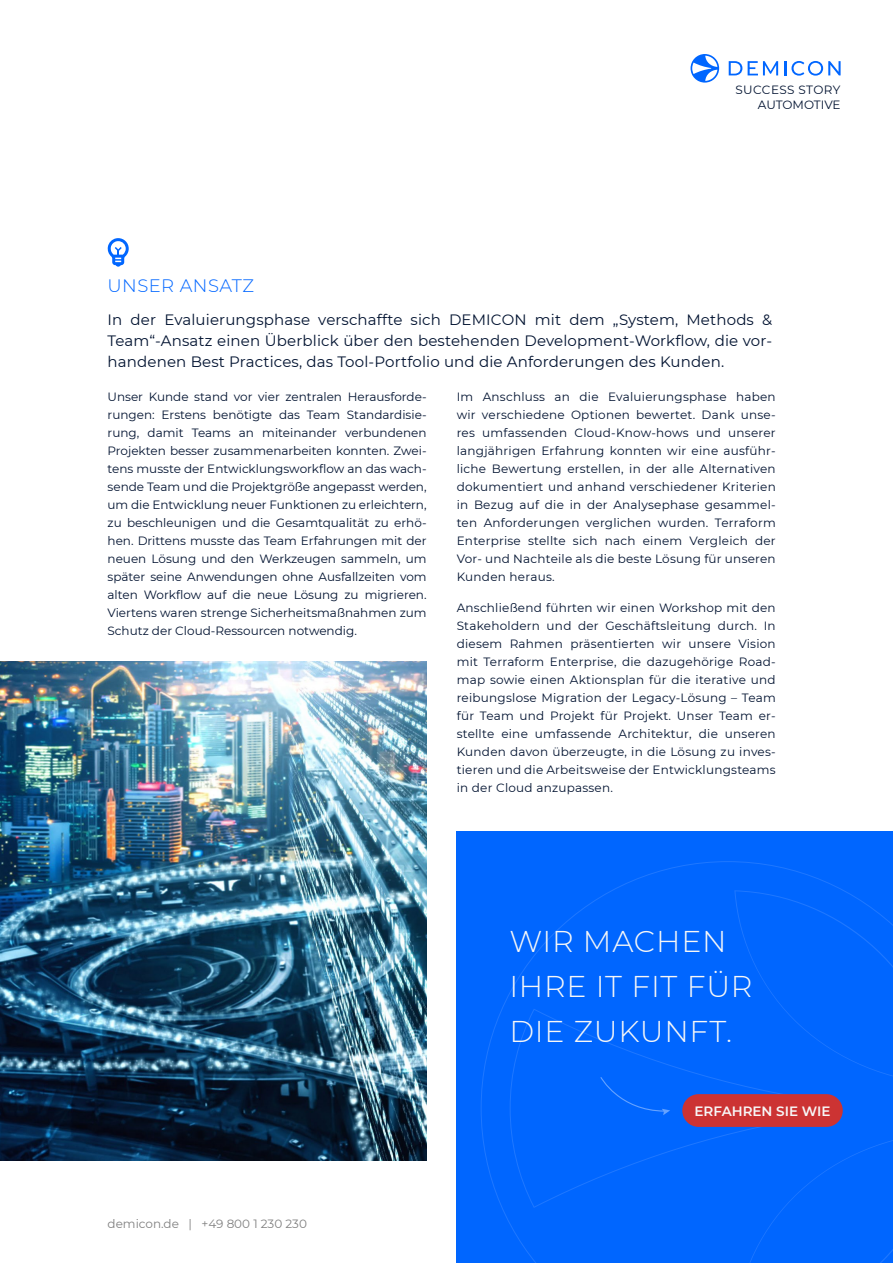
<style>
.page{position:relative;width:893px;height:1263px;background:#fff}
.page>*{position:absolute;margin:0;border:0;box-sizing:border-box;transform-origin:0 0}
.t1{font:300 30px/45px "Montserrat";letter-spacing:.025em;color:#f7f7f7}
.t2{font:300 18px "Montserrat";letter-spacing:.025em;color:#06f}
.t3{font:15px/21px "Montserrat";letter-spacing:.01em;color:#001230;text-align:justify}
.t4{font:600 13.5px "Montserrat";color:#f7f7f7}
.t5{font:12px/18px "Montserrat";letter-spacing:.02em;color:#001230;text-align:justify}
.t6{font:12px "Montserrat";color:#808080}
</style>
<div class="page">
<svg style="left:690px;top:54px;width:29px;height:29px"></svg>
<svg style="left:729px;top:61px;width:13px;height:14px"></svg>
<svg style="left:748px;top:61px;width:30px;height:14px"></svg>
<svg style="left:784px;top:61px;width:57px;height:15px"></svg>
<svg style="left:107px;top:238px;width:22px;height:29px"></svg>
<div style="left:457px;top:831px;width:436px;height:432px;background:#06f"></div>
<svg style="left:481px;top:861px;width:412px;height:402px"></svg>
<svg style="left:600px;top:1076px;width:70px;height:39px"></svg>
<img style="left:0;top:661px;width:427px;height:500px">
<div style="left:682px;top:1094px;width:161px;height:33px;background:#c33;border-radius:16px"></div>
<p class="t5" style="left:735px;top:82px;width:107px;line-height:14.4px;text-align:right">SUCCESS STORY<br>AUTOMOTIVE</p>
<h2 class="t2" style="left:108px;top:273px;width:148px">UNSER ANSATZ</h2>
<p class="t3" style="left:108px;top:309px;width:666px">In der Evaluierungsphase verschaffte sich DEMICON mit dem „System, Methods &amp; Team“-Ansatz einen Überblick über den bestehenden Development-Workflow, die vor&shy;handenen Best Practices, das Tool-Portfolio und die Anforderungen des Kunden.</p>
<p class="t5" style="left:108px;top:387px;width:321px">Unser Kunde stand vor vier zentralen Herausforde&shy;rungen: Erstens benötigte das Team Standardisie&shy;rung, damit Teams an miteinander verbundenen Projekten besser zusammenarbeiten konnten. Zwei&shy;tens musste der Entwicklungsworkflow an das wach&shy;sende Team und die Projektgröße angepasst werden, um die Entwicklung neuer Funktionen zu erleichtern, zu beschleunigen und die Gesamtqualität zu erhö&shy;hen. Drittens musste das Team Erfahrungen mit der neuen Lösung und den Werkzeugen sammeln, um später seine Anwendungen ohne Ausfallzeiten vom alten Workflow auf die neue Lösung zu migrieren.<br>Viertens waren strenge Sicherheitsmaßnahmen zum Schutz der Cloud-Ressourcen notwendig.</p>
<p class="t5" style="left:457px;top:387px;width:321px">Im Anschluss an die Evaluierungsphase haben wir verschiedene Optionen bewertet. Dank unse&shy;res umfassenden Cloud-Know-hows und unserer langjährigen Erfahrung konnten wir eine ausführ&shy;liche Bewertung erstellen, in der alle Alternativen dokumentiert und anhand verschiedener Kriterien in Bezug auf die in der Analysephase gesammel&shy;ten Anforderungen verglichen wurden. Terraform Enterprise stellte sich nach einem Vergleich der Vor- und Nachteile als die beste Lösung für unseren Kunden heraus.</p>
<p class="t5" style="left:457px;top:598px;width:321px">Anschließend führten wir einen Workshop mit den Stakeholdern und der Geschäftsleitung durch. In diesem Rahmen präsentierten wir unsere Vision mit Terraform Enterprise, die dazugehörige Road&shy;map sowie einen Aktionsplan für die iterative und reibungslose Migration der Legacy-Lösung – Team für Team und Projekt für Projekt. Unser Team er&shy;stellte eine umfassende Architektur, die unseren Kunden davon überzeugte, in die Lösung zu inves&shy;tieren und die Arbeitsweise der Entwicklungsteams in der Cloud anzupassen.</p>
<h1 class="t1" style="left:509px;top:918px;width:245px">WIR MACHEN<br>IHRE IT FIT FÜR<br>DIE ZUKUNFT.</h1>
<p class="t6" style="left:108px;top:1215px;width:201px">demicon.de | +49 800 1 230 230</p>
<p class="t4" style="left:695px;top:1101px;width:137px">ERFAHREN SIE WIE</p>
</div>
